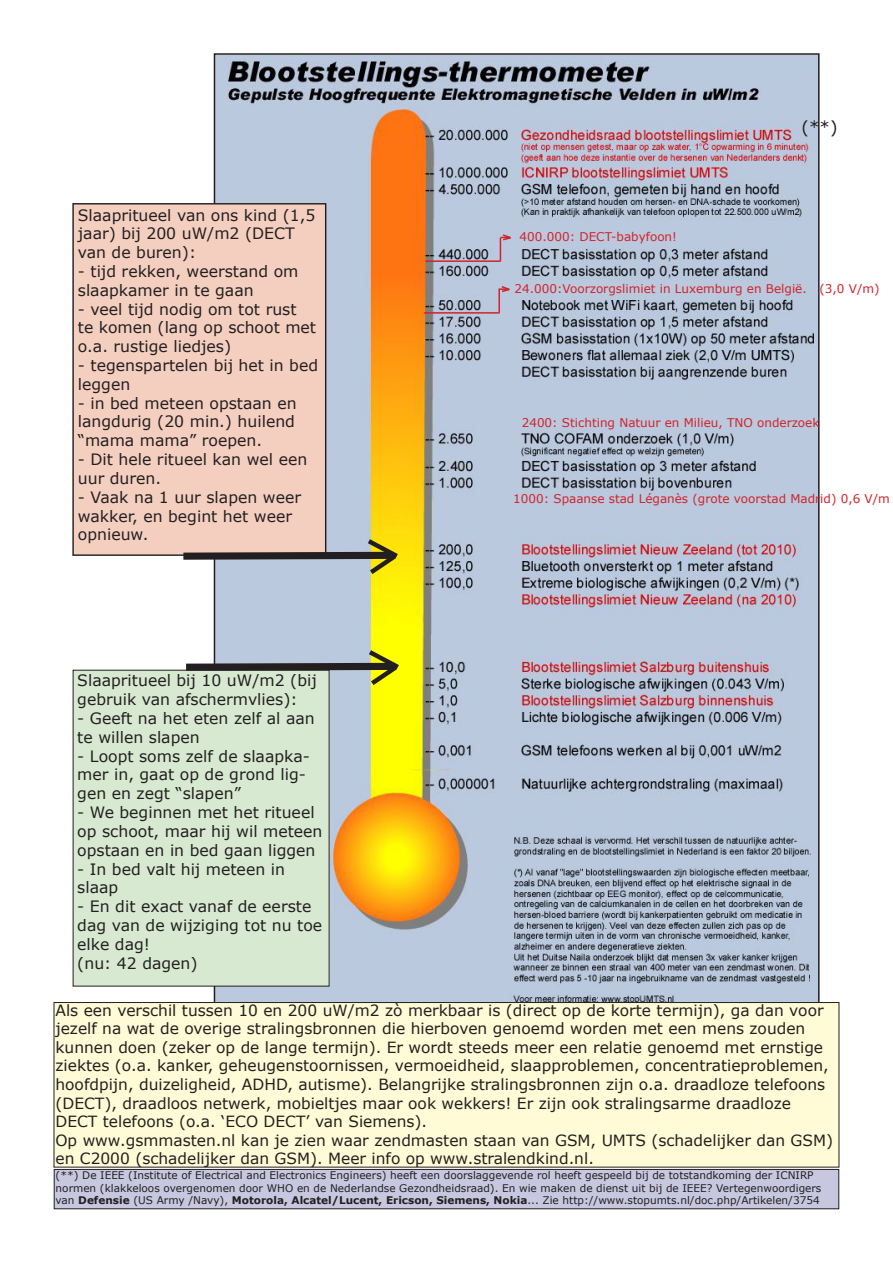
<style>
.page{position:relative;width:893px;height:1263px;background:#fff}
.page>*{position:absolute;margin:0;border:0;box-sizing:border-box;transform-origin:0 0}
.t1{font:16.5px "Verdana";color:#231f20}
.t2{font:15.6px/18.8px "Verdana";color:#231f20}
.t3{font:15.45px/18.6px "Verdana";color:#231f20}
.Paragraph_Style_1{font:12px "Verdana";color:#d1232a}
.t4{font:10.5px/12.6px "Verdana";color:#231f20}
.s1{font-weight:700}
</style>
<div class="page">
<div style="left:54px;top:1169px;width:785px;height:40px;background:#c7c7e0"></div>
<div style="left:54px;top:1169px;width:785px;height:40px;border:1px solid #231f20"></div>
<img style="left:217px;top:56px;width:600px;height:946px">
<hr style="left:424px;top:312px;width:75px;height:2px;background:#d1232a">
<hr style="left:498px;top:290px;width:2px;height:23px;background:#d1232a">
<svg style="left:498px;top:285px;width:13px;height:8px"></svg>
<div style="left:73px;top:204px;width:253px;height:351px;background:#f4cfc0"></div>
<div style="left:72px;top:203px;width:254px;height:353px;border:1px solid #231f20"></div>
<div style="left:73px;top:670px;width:256px;height:316px;background:#d8e9d2"></div>
<svg style="left:176px;top:535px;width:227px;height:43px"></svg>
<svg style="left:179px;top:646px;width:225px;height:43px"></svg>
<div style="left:54px;top:1002px;width:785px;height:165px;background:#fffbd6"></div>
<div style="left:54px;top:1002px;width:785px;height:165px;border:1px solid #231f20"></div>
<hr style="left:425px;top:260px;width:75px;height:2px;background:#d1232a">
<svg style="left:500px;top:233px;width:12px;height:29px"></svg>
<p class="t2" style="left:78px;top:205px;width:239px">Slaapritueel van ons kind (1,5 jaar) bij 200 uW/m2 (DECT van de buren):</p>
<p class="t2" style="left:78px;top:261px;width:222px">- tijd rekken, weerstand om slaapkamer in te gaan</p>
<p class="t2" style="left:78px;top:299px;width:240px">- veel tijd nodig om tot rust<br>te komen (lang op schoot met o.a. rustige liedjes)</p>
<p class="t2" style="left:78px;top:355px;width:242px">- tegenspartelen bij het in bed leggen</p>
<p class="t2" style="left:78px;top:393px;width:220px;text-align:justify">- in bed meteen opstaan en langdurig (20 min.) huilend “mama mama” roepen.</p>
<p class="t2" style="left:78px;top:449px;width:231px">- Dit hele ritueel kan wel een uur duren.</p>
<p class="t2" style="left:78px;top:487px;width:225px">- Vaak na 1 uur slapen weer wakker, en begint het weer opnieuw.</p>
<p class="t2" style="left:77px;top:671px;width:241px">Slaapritueel bij 10 uW/m2 (bij gebruik van afschermvlies):</p>
<p class="t2" style="left:77px;top:708px;width:239px">- Geeft na het eten zelf al aan te willen slapen</p>
<p class="t2" style="left:77px;top:746px;width:234px">- Loopt soms zelf de slaapka&shy;mer in, gaat op de grond lig&shy;gen en zegt “slapen”</p>
<p class="t2" style="left:77px;top:802px;width:247px">- We beginnen met het ritueel op schoot, maar hij wil meteen opstaan en in bed gaan liggen</p>
<p class="t2" style="left:77px;top:859px;width:209px">- In bed valt hij meteen in slaap</p>
<p class="t2" style="left:77px;top:896px;width:246px">- En dit exact vanaf de eerste dag van de wijziging tot nu toe elke dag!<br>(nu: 42 dagen)</p>
<p class="Paragraph_Style_1" style="left:520px;top:229px;width:159px">400.000: DECT-babyfoon!</p>
<p class="t1" style="left:801px;top:116px;width:37px">(**)</p>
<p class="Paragraph_Style_1" style="left:514px;top:280px;width:367px">24.000:Voorzorgslimiet in Luxemburg en België. (3,0 V/m)</p>
<p class="Paragraph_Style_1" style="left:522px;top:415px;width:299px">2400: Stichting Natuur en Milieu, TNO onderzoek</p>
<p class="Paragraph_Style_1" style="left:513px;top:491px;width:378px">1000: Spaanse stad Léganès (grote voorstad Madrid) 0,6 V/m</p>
<p class="t3" style="left:55px;top:1000px;width:779px">Als een verschil tussen 10 en 200 uW/m2 zò merkbaar is (direct op de korte termijn), ga dan voor jezelf na wat de overige stralingsbronnen die hierboven genoemd worden met een mens zouden kunnen doen (zeker op de lange termijn). Er wordt steeds meer een relatie genoemd met ernstige ziektes (o.a. kanker, geheugenstoornissen, vermoeidheid, slaapproblemen, concentratieproblemen, hoofdpijn, duizeligheid, ADHD, autisme). Belangrijke stralingsbronnen zijn o.a. draadloze telefoons (DECT), draadloos netwerk, mobieltjes maar ook wekkers! Er zijn ook stralingsarme draadloze DECT telefoons (o.a. ‘ECO DECT’ van Siemens).<br>Op www.gsmmasten.nl kan je zien waar zendmasten staan van GSM, UMTS (schadelijker dan GSM) en C2000 (schadelijker dan GSM). Meer info op www.stralendkind.nl.</p>
<p class="t4" style="left:56px;top:1168px;width:767px">(**) De IEEE (Institute of Electrical and Electronics Engineers) heeft een doorslaggevende rol heeft gespeeld bij de totstandkoming der ICNIRP normen (klakkeloos overgenomen door WHO en de Nederlandse Gezondheidsraad). En wie maken de dienst uit bij de IEEE? Vertegenwoordigers van <span class="s1">Defensie</span> (US Army /Navy), <span class="s1">Motorola, Alcatel/Lucent, Ericson, Siemens, Nokia</span>... Zie http://www.stopumts.nl/doc.php/Artikelen/3754</p>
</div>
